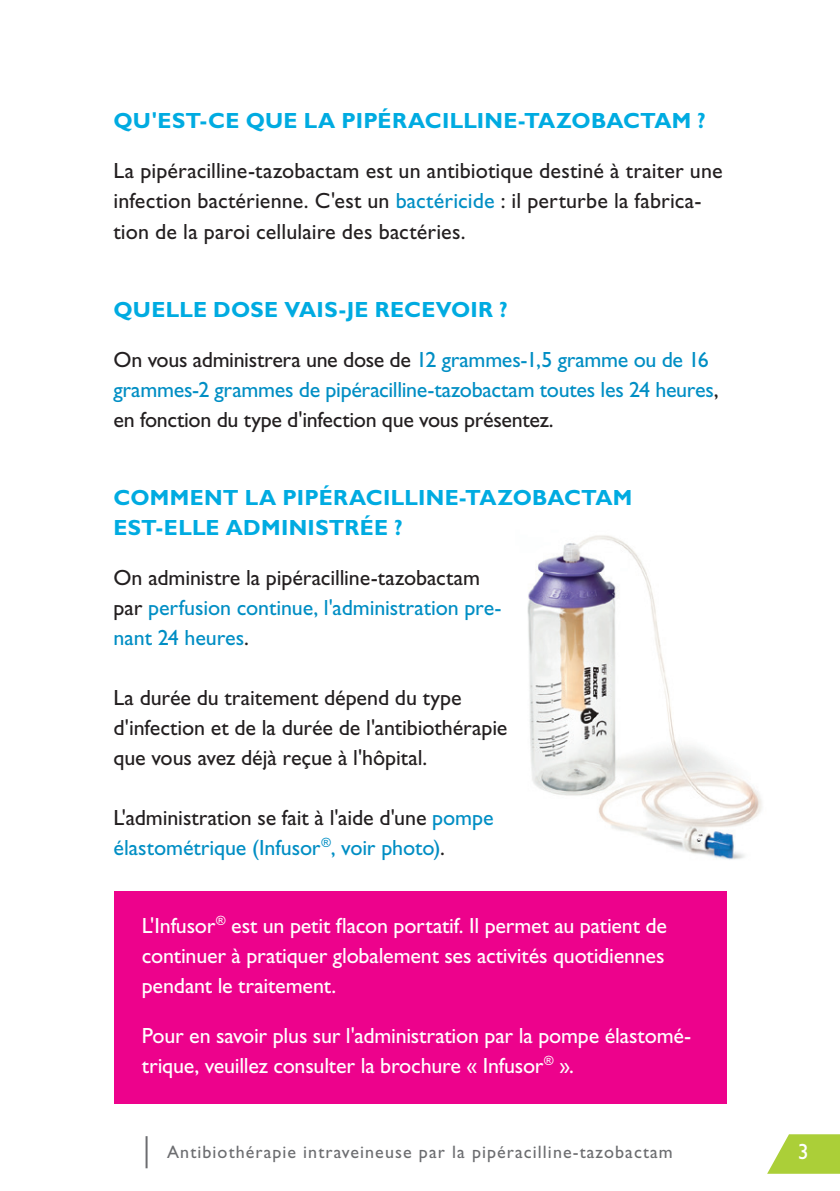
<style>
.page{position:relative;width:840px;height:1191px;background:#fff}
.page>*{position:absolute;margin:0;border:0;box-sizing:border-box;transform-origin:0 0}
.t1{font:22px/30px "Gill Sans Std";letter-spacing:-.01em;color:#008ec4}
.t2{font:22px/30px "Gill Sans Std";color:#231f20}
.t3{font:22px/30px "Gill Sans Std";letter-spacing:-.01em;color:#fff;text-align:justify}
.t4{font:700 22px/30px "Gill Sans Std";letter-spacing:.01em;color:#00abe1}
.t5{font:18px "Gill Sans Std";letter-spacing:.06em;color:#6c6d70}
.s1{color:#008ec4}
.s2{color:#231f20}
</style>
<div class="page">
<svg style="left:767px;top:1134px;width:72px;height:39px"></svg>
<hr style="left:145px;top:1136px;width:2px;height:32px;background:#6c6d70">
<img style="left:527px;top:535px;width:235px;height:325px">
<div style="left:113px;top:891px;width:613px;height:212px;background:#ed028c"></div>
<p class="t4" style="left:113px;top:106px;width:593px">QU'EST-CE QUE LA PIPÉRACILLINE-TAZOBACTAM ?</p>
<p class="t2" style="left:113px;top:156px;width:610px">La pipéracilline-tazobactam est un antibiotique destiné à traiter une infection bactérienne. C'est un <span class="s1">bactéricide</span> : il perturbe la fabrica&shy;tion de la paroi cellulaire des bactéries.</p>
<p class="t4" style="left:113px;top:294px;width:395px">QUELLE DOSE VAIS-JE RECEVOIR ?</p>
<p class="t1" style="left:113px;top:344px;width:606px"><span class="s2">On vous administrera une dose de</span> 12 grammes-1,5 gramme ou de 16 grammes-2 grammes de pipéracilline-tazobactam toutes les 24 heures<span class="s2">, en fonction du type d'infection que vous présentez.</span></p>
<p class="t4" style="left:113px;top:482px;width:520px">COMMENT LA PIPÉRACILLINE-TAZOBACTAM<br>EST-ELLE ADMINISTRÉE ?</p>
<p class="t1" style="left:113px;top:562px;width:389px"><span class="s2">On administre la pipéracilline-tazobactam par</span> perfusion continue, l'administration pre&shy;nant 24 heures<span class="s2">.</span></p>
<p class="t2" style="left:113px;top:682px;width:395px">La durée du traitement dépend du type d'infection et de la durée de l'antibiothérapie que vous avez déjà reçue à l'hôpital.</p>
<p class="t1" style="left:113px;top:802px;width:381px"><span class="s2">L'administration se fait à l'aide d'une</span> pompe élastométrique (Infusor<sup>®</sup>, voir photo)<span class="s2">.</span></p>
<p class="t3" style="left:142px;top:910px;width:526px">L'Infusor<sup>®</sup> est un petit flacon portatif. Il permet au patient de continuer à pratiquer globalement ses activités quotidiennes pendant le traitement.</p>
<p class="t3" style="left:142px;top:1020px;width:550px">Pour en savoir plus sur l'administration par la pompe élastomé&shy;trique, veuillez consulter la brochure « Infusor<sup>®</sup> ».</p>
<p class="t5" style="left:167px;top:1141px;width:506px">Antibiothérapie intraveineuse par la pipéracilline-tazobactam</p>
<p class="t3" style="left:797px;top:1136px;width:12px">3</p>
</div>
